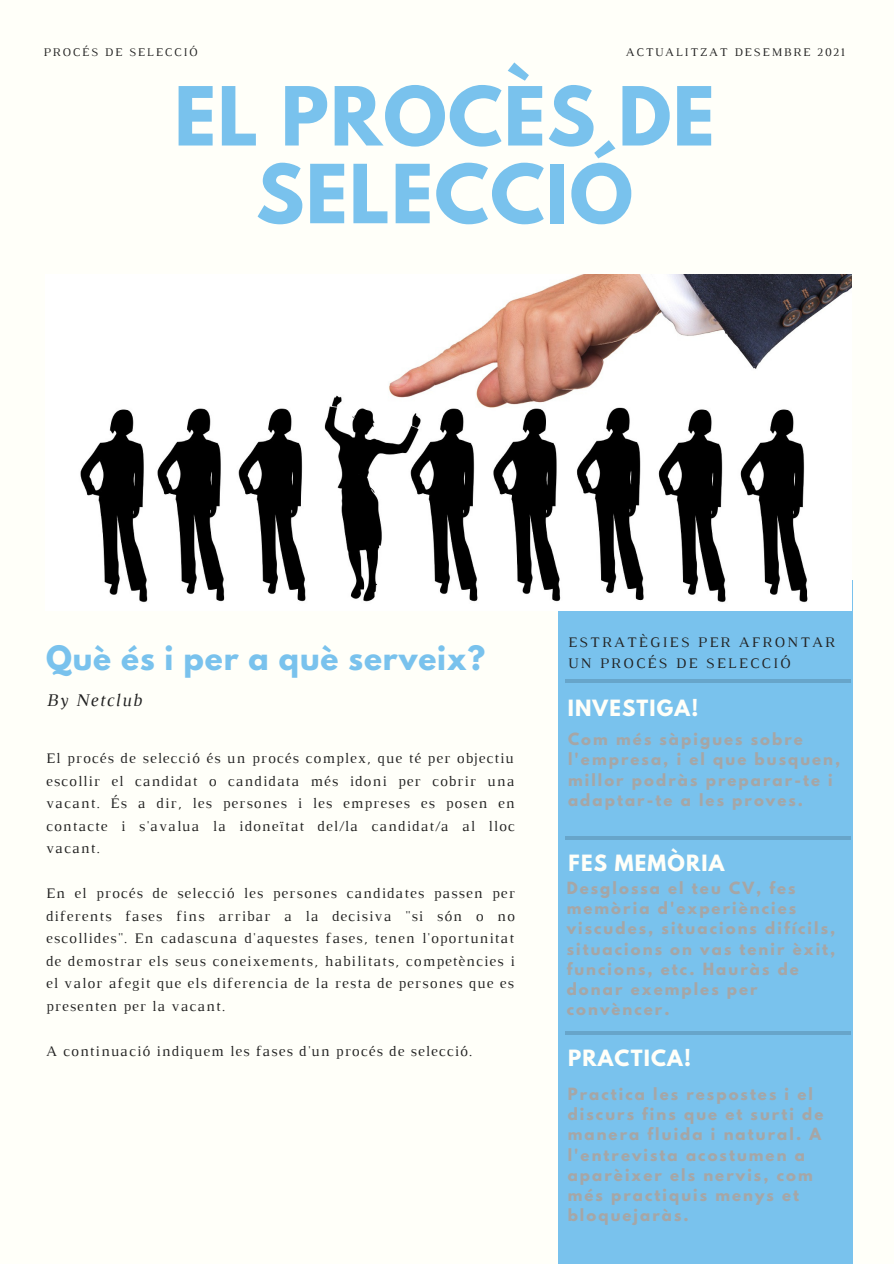
<style>
.page{position:relative;width:894px;height:1264px;background:#fff}
.page>*{position:absolute;margin:0;border:0;box-sizing:border-box;transform-origin:0 0}
.t1{font:700 72px/77.7px "League Spartan";letter-spacing:.02em;color:#79c2ed;text-align:center}
.t2{font:700 29.85px "League Spartan";letter-spacing:.03em;color:#79c2ed}
.t3{font:700 19.8px "League Spartan";letter-spacing:.06em;color:#fffff9}
.t4{font:italic 18.15px "Luthier";letter-spacing:.07em;color:#222}
.t5{font:14.85px/22.5px "Luthier";letter-spacing:.07em;color:#222;text-align:justify}
.t6{font:700 14.85px/20.2px "League Spartan";letter-spacing:.14em;color:#a6a6a6}
.t7{font:14.85px/20.2px "Luthier";letter-spacing:.14em;color:#222}
.t8{font:12px "Luthier";letter-spacing:.14em;color:#222}
</style>
<div class="page">
<div style="left:0;top:0;width:893px;height:1263px;background:#fffff9"></div>
<div style="left:558px;top:580px;width:293px;height:683px;background:#79c2ed"></div>
<hr style="left:565px;top:836px;width:285px;height:4px;background:#67a5ca">
<hr style="left:565px;top:1031px;width:285px;height:3px;background:#000">
<hr style="left:565px;top:679px;width:285px;height:3px;background:#000">
<img style="left:80px;top:275px;width:771px;height:335px">
<p class="t8" style="left:44px;top:48px;width:155px">PROCÉS DE SELECCIÓ</p>
<p class="t8" style="left:625px;top:48px;width:220px">ACTUALITZAT DESEMBRE 2021</p>
<p class="t1" style="left:174px;top:87px;width:541px">EL PROCÈS DE<br>SELECCIÓ</p>
<p class="t7" style="left:568px;top:633px;width:268px">ESTRATÈGIES PER AFRONTAR<br>UN PROCÉS DE SELECCIÓ</p>
<p class="t2" style="left:46px;top:643px;width:440px">Què és i per a què serveix?</p>
<p class="t4" style="left:46px;top:693px;width:97px">By Netclub</p>
<p class="t3" style="left:567px;top:698px;width:132px">INVESTIGA!</p>
<p class="t5" style="left:46px;top:748px;width:470px">El procés de selecció és un procés complex, que té per objectiu escollir el candidat o candidata més idoni per cobrir una vacant. És a dir, les persones i les empreses es posen en contacte i s'avalua la idoneïtat del/la candidat/a al lloc vacant.</p>
<p class="t5" style="left:46px;top:883px;width:470px">En el procés de selecció les persones candidates passen per diferents fases fins arribar a la decisiva "si són o no escollides". En cadascuna d'aquestes fases, tenen l'oportunitat de demostrar els seus coneixements, habilitats, competències i el valor afegit que els diferencia de la resta de persones que es presenten per la vacant.</p>
<p class="t5" style="left:46px;top:1040px;width:427px">A continuació indiquem les fases d'un procés de selecció.</p>
<p class="t6" style="left:568px;top:731px;width:274px">Com més sàpigues sobre l'empresa, i el que busquen, millor podràs preparar-te i adaptar-te a les proves.</p>
<p class="t3" style="left:568px;top:853px;width:157px">FES MEMÒRIA</p>
<p class="t6" style="left:566px;top:879px;width:270px">Desglossa el teu CV, fes memòria d'experiències viscudes, situacions difícils, situacions on vas tenir èxit, funcions, etc. Hauràs de donar exemples per convèncer.</p>
<p class="t3" style="left:568px;top:1047px;width:124px">PRACTICA!</p>
<p class="t6" style="left:567px;top:1085px;width:257px">Practica les respostes i el discurs fins que et surti de manera fluida i natural. A l'entrevista acostumen a aparèixer els nervis, com més practiquis menys et bloquejaràs.</p>
</div>
